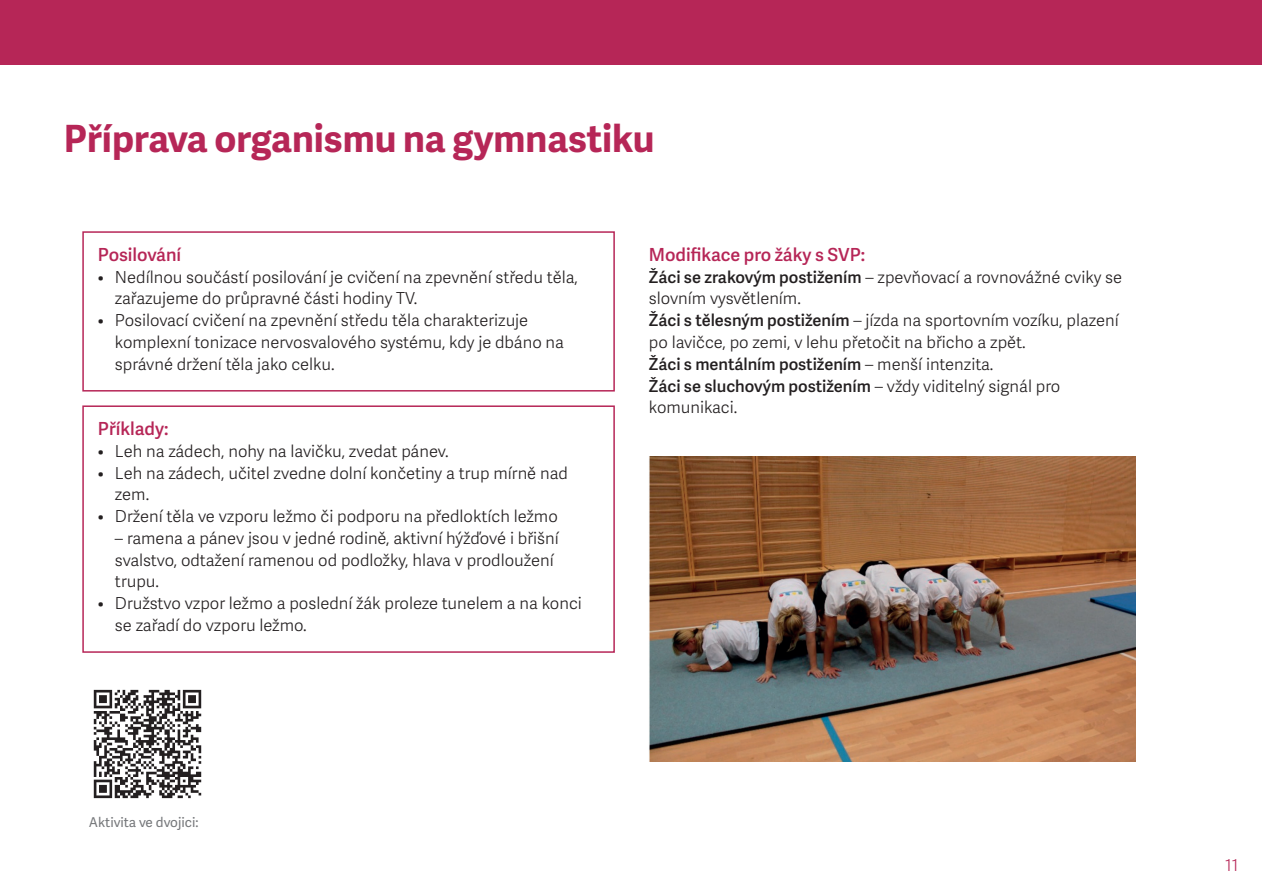
<style>
.page{position:relative;width:1262px;height:894px;background:#fff}
.page>*{position:absolute;margin:0;border:0;box-sizing:border-box;transform-origin:0 0}
.t1{font:700 37.5px "Adelle Sans";color:#b62657}
.t2{font:600 18px "Adelle Sans";color:#b62657}
.t3{font:300 16.5px/21.8px "Adelle Sans";color:#231f20}
.t4{font:300 16.5px "Adelle Sans";color:#b62657}
.t5{font:13.5px "Adelle Sans";color:#76787b}
.s1{font-weight:600}
</style>
<div class="page">
<div style="left:0;top:0;width:1261px;height:65px;background:#b62657"></div>
<div style="left:82px;top:231px;width:533px;height:160px;border:2px solid #b62657"></div>
<div style="left:82px;top:405px;width:533px;height:247px;border:2px solid #b62657"></div>
<img style="left:93px;top:689px;width:109px;height:110px">
<img style="left:649px;top:456px;width:486px;height:305px">
<h1 class="t1" style="left:64px;top:111px;width:592px">Příprava organismu na gymnastiku</h1>
<p class="t2" style="left:98px;top:241px;width:85px">Posilování</p>
<p class="t3" style="left:115px;top:265px;width:464px;text-indent:-17px">• Nedílnou součástí posilování je cvičení na zpevnění středu těla, zařazujeme do průpravné části hodiny TV.</p>
<p class="t3" style="left:115px;top:309px;width:450px;text-indent:-17px">• Posilovací cvičení na zpevnění středu těla charakterizuje komplexní tonizace nervosvalového systému, kdy je dbáno na správné držení těla jako celku.</p>
<p class="t2" style="left:98px;top:415px;width:72px">Příklady:</p>
<p class="t3" style="left:98px;top:439px;width:352px">• Leh na zádech, nohy na lavičku, zvedat pánev.</p>
<p class="t3" style="left:115px;top:461px;width:454px;text-indent:-17px">• Leh na zádech, učitel zvedne dolní končetiny a trup mírně nad zem.</p>
<p class="t3" style="left:98px;top:504px;width:461px">• Držení těla ve vzporu ležmo či podporu na předloktích ležmo</p>
<p class="t3" style="left:115px;top:526px;width:445px">– ramena a pánev jsou v jedné rodině, aktivní hýžďové i břišní svalstvo, odtažení ramenou od podložky, hlava v prodloužení trupu.</p>
<p class="t3" style="left:115px;top:591px;width:468px;text-indent:-17px">• Družstvo vzpor ležmo a poslední žák proleze tunelem a na konci se zařadí do vzporu ležmo.</p>
<p class="t2" style="left:649px;top:241px;width:218px">Modifikace pro žáky s SVP:</p>
<p class="t3" style="left:649px;top:265px;width:475px"><span class="s1">Žáci se zrakovým postižením</span> – zpevňovací a rovnovážné cviky se slovním vysvětlením.<br><span class="s1">Žáci s tělesným postižením</span> – jízda na sportovním vozíku, plazení po lavičce, po zemi, v lehu přetočit na břicho a zpět.<br><span class="s1">Žáci s mentálním postižením</span> – menší intenzita.<br><span class="s1">Žáci se sluchovým postižením</span> – vždy viditelný signál pro komunikaci.</p>
<p class="t5" style="left:89px;top:812px;width:111px">Aktivita ve dvojici:</p>
<p class="t4" style="left:1224px;top:852px;width:15px">11</p>
</div>
